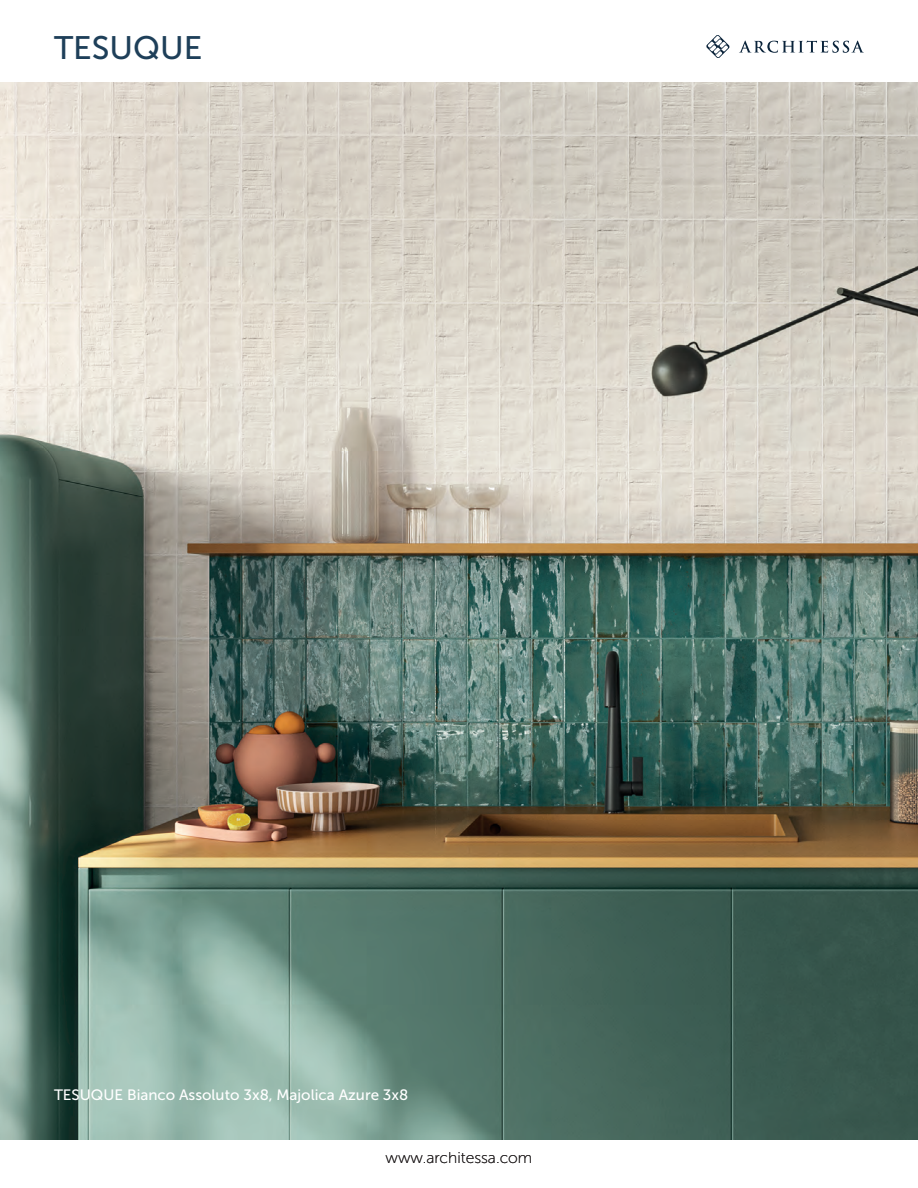
<style>
.page{position:relative;width:918px;height:1188px;background:#fff}
.page>*{position:absolute;margin:0;border:0;box-sizing:border-box;transform-origin:0 0}
.t1{font:32.4px "Museo Sans 500";color:#1e3f59}
.t2{font:15.6px "Museo Sans 100";color:#231f20}
.t3{font:15px "Museo Sans 500";color:#fff}
</style>
<div class="page">
<svg style="left:706px;top:35px;width:24px;height:23px"></svg>
<svg style="left:739px;top:41px;width:125px;height:12px"></svg>
<img style="left:0;top:82px;width:918px;height:1057px">
<h1 class="t1" style="left:54px;top:30px;width:150px">TESUQUE</h1>
<p class="t3" style="left:54px;top:1086px;width:356px">TESUQUE Bianco Assoluto 3x8, Majolica Azure 3x8</p>
<p class="t3" style="left:54px;top:1086px;width:76px">White Text</p>
<p class="t2" style="left:386px;top:1149px;width:148px">www.architessa.com</p>
</div>
